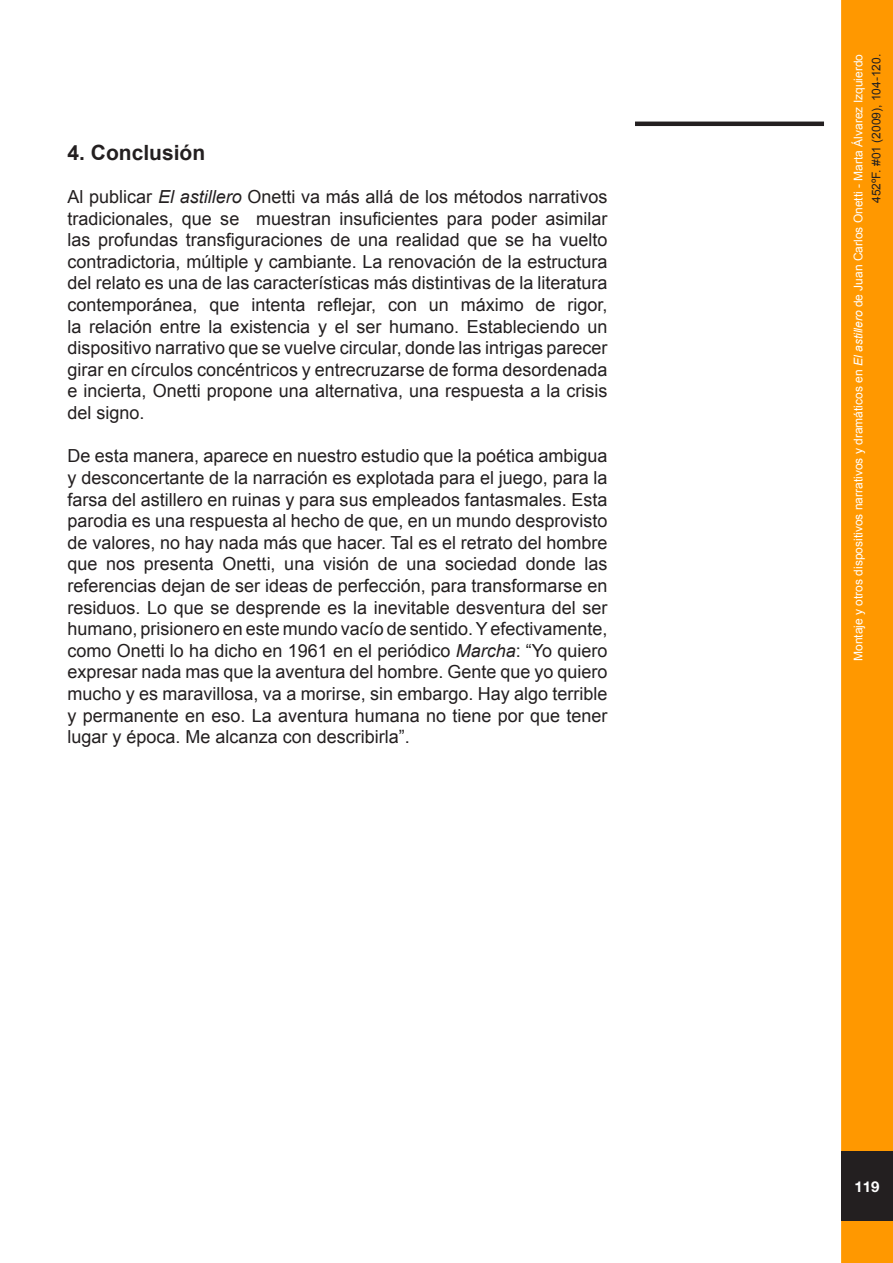
<style>
.page{position:relative;width:893px;height:1263px;background:#fff}
.page>*{position:absolute;margin:0;border:0;box-sizing:border-box;transform-origin:0 0}
.Estilo_de_párrafo_1{font:700 21px "Arial";color:#231f20}
.Estilo_de_párrafo_1-2{font:18px/21.6px "Arial";color:#231f20;text-align:justify}
.t1{font:700 15px "Helvetica Neue";color:#fff}
.t2{font:12px/18px "Arial";color:#fff;text-align:right}
.s1{font-style:italic}
.s2{color:#fdfdfd}
.s3{color:#231f20}
</style>
<div class="page">
<div style="left:841px;top:0;width:52px;height:1263px;background:#ff9800;border:3px solid #ff9800"></div>
<div style="left:841px;top:1151px;width:52px;height:70px;background:#231f20"></div>
<hr style="left:635px;top:122px;width:189px;height:4px;background:#231f20">
<p class="Estilo_de_párrafo_1" style="left:68px;top:138px;width:139px">4. Conclusión</p>
<p class="Estilo_de_párrafo_1-2" style="left:68px;top:186px;width:541px">Al publicar <span class="s1">El astillero</span> Onetti va más allá de los métodos narrativos tradicionales, que se muestran insuficientes para poder asimilar las profundas transfiguraciones de una realidad que se ha vuelto contradictoria, múltiple y cambiante. La renovación de la estructura del relato es una de las características más distintivas de la literatura contemporánea, que intenta reflejar, con un máximo de rigor, la relación entre la existencia y el ser humano. Estableciendo un dispositivo narrativo que se vuelve circular, donde las intrigas parecer girar en círculos concéntricos y entrecruzarse de forma desordenada e incierta, Onetti propone una alternativa, una respuesta a la crisis del signo.</p>
<p class="Estilo_de_párrafo_1-2" style="left:68px;top:445px;width:541px">De esta manera, aparece en nuestro estudio que la poética ambigua y desconcertante de la narración es explotada para el juego, para la farsa del astillero en ruinas y para sus empleados fantasmales. Esta parodia es una respuesta al hecho de que, en un mundo desprovisto de valores, no hay nada más que hacer. Tal es el retrato del hombre que nos presenta Onetti, una visión de una sociedad donde las referencias dejan de ser ideas de perfección, para transformarse en residuos. Lo que se desprende es la inevitable desventura del ser humano, prisionero en este mundo vacío de sentido. Y efectivamente, como Onetti lo ha dicho en 1961 en el periódico <span class="s1">Marcha</span>: “Yo quiero expresar nada mas que la aventura del hombre. Gente que yo quiero mucho y es maravillosa, va a morirse, sin embargo. Hay algo terrible y permanente en eso. La aventura humana no tiene por que tener lugar y época. Me alcanza con describirla”.</p>
<p class="t2" style="left:849px;top:661px;width:608px;rotate:-90deg">Montaje y otros dispositivos narrativos y dramáticos en <span class="s1">El astillero</span> de Juan Carlos Onetti <span class="s2">- Marta Álvarez Izquierdo<br></span><span class="s3">452ºF. #01 (2009), 104-120.</span></p>
<p class="t1" style="left:854px;top:1177px;width:27px">119</p>
</div>
